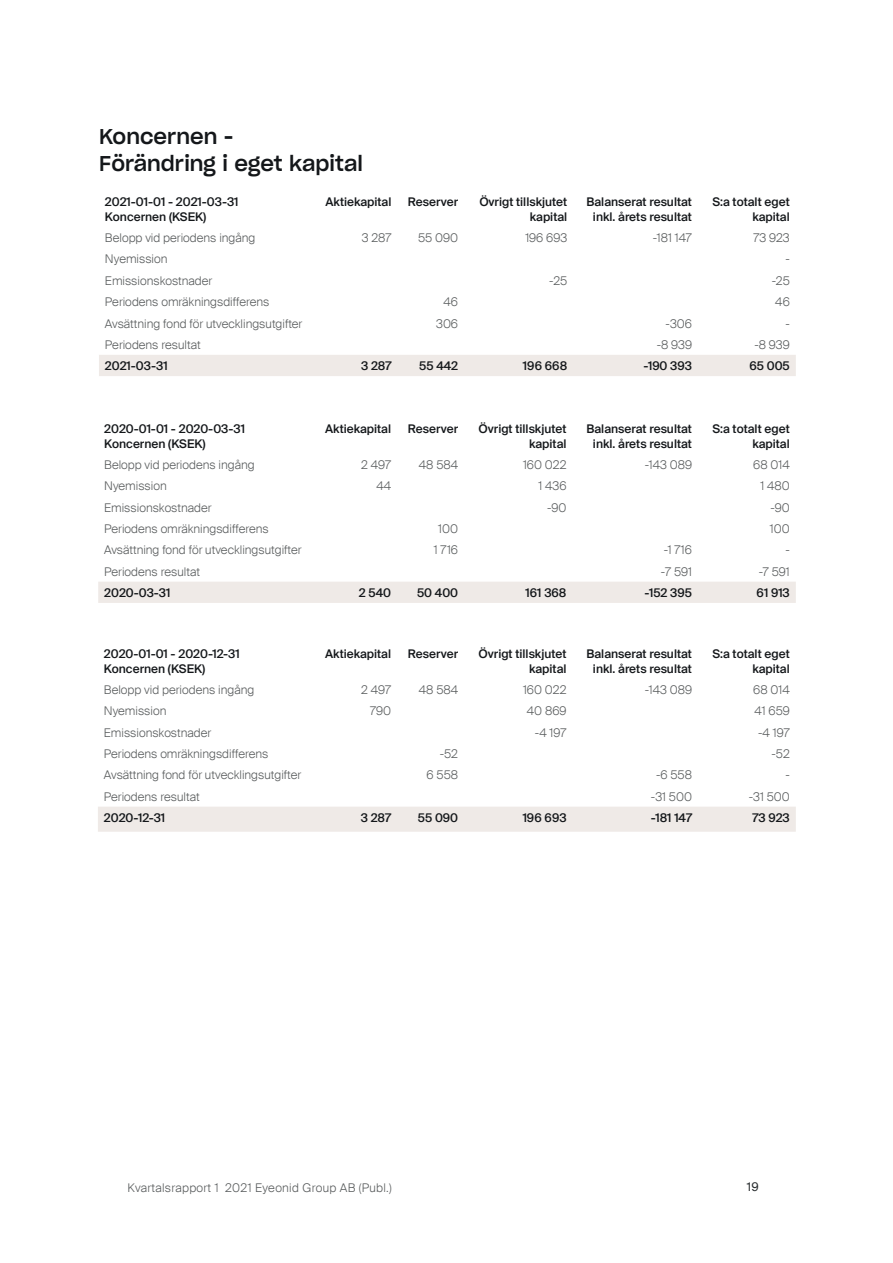
<style>
.page{position:relative;width:893px;height:1263px;background:#fff}
.page>*{position:absolute;margin:0;border:0;box-sizing:border-box;transform-origin:0 0}
.t1{font:21px "Sharp Grotesk Medium 20";color:#14171a}
.t2{font:300 12px "Suisse Intl";color:#585b5c}
.t3{font:500 12px/14.4px "Suisse Intl";color:#14171a;text-align:right}
.t4{font:300 12px "Suisse Intl";letter-spacing:.025em;color:#585b5c}
.t5{font:12px "Suisse Intl";color:#2a2e30}
</style>
<div class="page">
<div style="left:99px;top:355px;width:697px;height:21px;background:#efeae7"></div>
<div style="left:98px;top:582px;width:698px;height:21px;background:#efeae7"></div>
<div style="left:98px;top:807px;width:698px;height:25px;background:#efeae7"></div>
<p class="t1" style="left:99px;top:119px;width:136px">Koncernen -</p>
<p class="t1" style="left:99px;top:146px;width:265px">Förändring i eget kapital</p>
<p class="t3" style="left:105px;top:195px;width:135px;text-align:left">2021-01-01 - 2021-03-31<br>Koncernen (KSEK)</p>
<p class="t3" style="left:326px;top:195px;width:67px">Aktiekapital</p>
<p class="t3" style="left:408px;top:195px;width:52px">Reserver</p>
<p class="t3" style="left:479px;top:195px;width:89px">Övrigt tillskjutet kapital</p>
<p class="t3" style="left:586px;top:195px;width:107px;text-align:center">Balanserat resultat inkl. årets resultat</p>
<p class="t3" style="left:712px;top:195px;width:79px">S:a totalt eget kapital</p>
<p class="t2" style="left:105px;top:231px;width:152px">Belopp vid periodens ingång</p>
<p class="t2" style="left:362px;top:231px;width:31px">3 287</p>
<p class="t2" style="left:418px;top:231px;width:42px">55 090</p>
<p class="t2" style="left:525px;top:231px;width:43px">196 693</p>
<p class="t2" style="left:653px;top:231px;width:41px">-181 147</p>
<p class="t2" style="left:753px;top:231px;width:38px">73 923</p>
<p class="t2" style="left:105px;top:252px;width:64px">Nyemission</p>
<p class="t2" style="left:785px;top:252px;width:6px">-</p>
<p class="t2" style="left:105px;top:273px;width:109px">Emissionskostnader</p>
<p class="t2" style="left:549px;top:273px;width:20px">-25</p>
<p class="t2" style="left:772px;top:273px;width:20px">-25</p>
<p class="t2" style="left:105px;top:295px;width:166px">Periodens omräkningsdifferens</p>
<p class="t2" style="left:444px;top:295px;width:16px">46</p>
<p class="t2" style="left:775px;top:295px;width:16px">46</p>
<p class="t2" style="left:105px;top:316px;width:199px">Avsättning fond för utvecklingsutgifter</p>
<p class="t2" style="left:436px;top:316px;width:23px">306</p>
<p class="t2" style="left:666px;top:316px;width:28px">-306</p>
<p class="t2" style="left:785px;top:316px;width:6px">-</p>
<p class="t2" style="left:105px;top:338px;width:97px">Periodens resultat</p>
<p class="t2" style="left:657px;top:338px;width:37px">-8 939</p>
<p class="t2" style="left:755px;top:338px;width:37px">-8 939</p>
<p class="t3" style="left:105px;top:359px;width:64px">2021-03-31</p>
<p class="t3" style="left:361px;top:359px;width:32px">3 287</p>
<p class="t3" style="left:419px;top:359px;width:41px">55 442</p>
<p class="t3" style="left:523px;top:359px;width:46px">196 668</p>
<p class="t3" style="left:643px;top:359px;width:50px">-190 393</p>
<p class="t3" style="left:749px;top:359px;width:42px">65 005</p>
<p class="t3" style="left:104px;top:422px;width:142px;text-align:left">2020-01-01 - 2020-03-31<br>Koncernen (KSEK)</p>
<p class="t3" style="left:325px;top:422px;width:67px">Aktiekapital</p>
<p class="t3" style="left:408px;top:422px;width:52px">Reserver</p>
<p class="t3" style="left:479px;top:422px;width:89px">Övrigt tillskjutet kapital</p>
<p class="t3" style="left:586px;top:422px;width:107px;text-align:center">Balanserat resultat inkl. årets resultat</p>
<p class="t3" style="left:712px;top:422px;width:79px">S:a totalt eget kapital</p>
<p class="t2" style="left:104px;top:458px;width:152px">Belopp vid periodens ingång</p>
<p class="t2" style="left:361px;top:458px;width:32px">2 497</p>
<p class="t2" style="left:419px;top:458px;width:41px">48 584</p>
<p class="t2" style="left:523px;top:458px;width:45px">160 022</p>
<p class="t2" style="left:645px;top:458px;width:49px">-143 089</p>
<p class="t2" style="left:753px;top:458px;width:38px">68 014</p>
<p class="t2" style="left:104px;top:479px;width:64px">Nyemission</p>
<p class="t2" style="left:376px;top:479px;width:16px">44</p>
<p class="t2" style="left:538px;top:479px;width:30px">1 436</p>
<p class="t2" style="left:760px;top:479px;width:31px">1 480</p>
<p class="t2" style="left:104px;top:501px;width:109px">Emissionskostnader</p>
<p class="t2" style="left:547px;top:501px;width:21px">-90</p>
<p class="t2" style="left:770px;top:501px;width:21px">-90</p>
<p class="t2" style="left:104px;top:522px;width:166px">Periodens omräkningsdifferens</p>
<p class="t2" style="left:438px;top:522px;width:21px">100</p>
<p class="t2" style="left:770px;top:522px;width:21px">100</p>
<p class="t2" style="left:104px;top:543px;width:199px">Avsättning fond för utvecklingsutgifter</p>
<p class="t2" style="left:434px;top:543px;width:26px">1 716</p>
<p class="t2" style="left:664px;top:543px;width:30px">-1 716</p>
<p class="t2" style="left:785px;top:543px;width:6px">-</p>
<p class="t2" style="left:104px;top:564px;width:97px">Periodens resultat</p>
<p class="t2" style="left:661px;top:564px;width:33px">-7 591</p>
<p class="t2" style="left:759px;top:564px;width:33px">-7 591</p>
<p class="t3" style="left:104px;top:586px;width:68px">2020-03-31</p>
<p class="t3" style="left:359px;top:586px;width:34px">2 540</p>
<p class="t3" style="left:417px;top:586px;width:43px">50 400</p>
<p class="t3" style="left:526px;top:586px;width:42px">161 368</p>
<p class="t3" style="left:644px;top:586px;width:49px">-152 395</p>
<p class="t3" style="left:757px;top:586px;width:35px">61 913</p>
<p class="t3" style="left:104px;top:647px;width:137px;text-align:left">2020-01-01 - 2020-12-31<br>Koncernen (KSEK)</p>
<p class="t3" style="left:325px;top:647px;width:67px">Aktiekapital</p>
<p class="t3" style="left:408px;top:647px;width:52px">Reserver</p>
<p class="t3" style="left:479px;top:647px;width:89px">Övrigt tillskjutet kapital</p>
<p class="t3" style="left:586px;top:647px;width:107px;text-align:center">Balanserat resultat inkl. årets resultat</p>
<p class="t3" style="left:712px;top:647px;width:79px">S:a totalt eget kapital</p>
<p class="t2" style="left:104px;top:683px;width:152px">Belopp vid periodens ingång</p>
<p class="t2" style="left:361px;top:683px;width:32px">2 497</p>
<p class="t2" style="left:419px;top:683px;width:41px">48 584</p>
<p class="t2" style="left:523px;top:683px;width:45px">160 022</p>
<p class="t2" style="left:645px;top:683px;width:49px">-143 089</p>
<p class="t2" style="left:753px;top:683px;width:38px">68 014</p>
<p class="t2" style="left:104px;top:704px;width:64px">Nyemission</p>
<p class="t2" style="left:370px;top:704px;width:23px">790</p>
<p class="t2" style="left:527px;top:704px;width:41px">40 869</p>
<p class="t2" style="left:754px;top:704px;width:37px">41 659</p>
<p class="t2" style="left:104px;top:726px;width:109px">Emissionskostnader</p>
<p class="t2" style="left:535px;top:726px;width:33px">-4 197</p>
<p class="t2" style="left:758px;top:726px;width:33px">-4 197</p>
<p class="t2" style="left:104px;top:747px;width:166px">Periodens omräkningsdifferens</p>
<p class="t2" style="left:440px;top:747px;width:20px">-52</p>
<p class="t2" style="left:771px;top:747px;width:20px">-52</p>
<p class="t2" style="left:104px;top:768px;width:199px">Avsättning fond för utvecklingsutgifter</p>
<p class="t2" style="left:427px;top:768px;width:33px">6 558</p>
<p class="t2" style="left:656px;top:768px;width:38px">-6 558</p>
<p class="t2" style="left:785px;top:768px;width:6px">-</p>
<p class="t2" style="left:104px;top:789px;width:97px">Periodens resultat</p>
<p class="t2" style="left:651px;top:789px;width:43px">-31 500</p>
<p class="t2" style="left:749px;top:789px;width:43px">-31 500</p>
<p class="t3" style="left:104px;top:810px;width:63px">2020-12-31</p>
<p class="t3" style="left:361px;top:810px;width:32px">3 287</p>
<p class="t3" style="left:418px;top:810px;width:42px">55 090</p>
<p class="t3" style="left:523px;top:810px;width:45px">196 693</p>
<p class="t3" style="left:651px;top:810px;width:43px">-181 147</p>
<p class="t3" style="left:752px;top:810px;width:39px">73 923</p>
<p class="t4" style="left:128px;top:1180px;width:266px">Kvartalsrapport 1 2021 Eyeonid Group AB (Publ.)</p>
<p class="t5" style="left:747px;top:1180px;width:13px">19</p>
</div>
